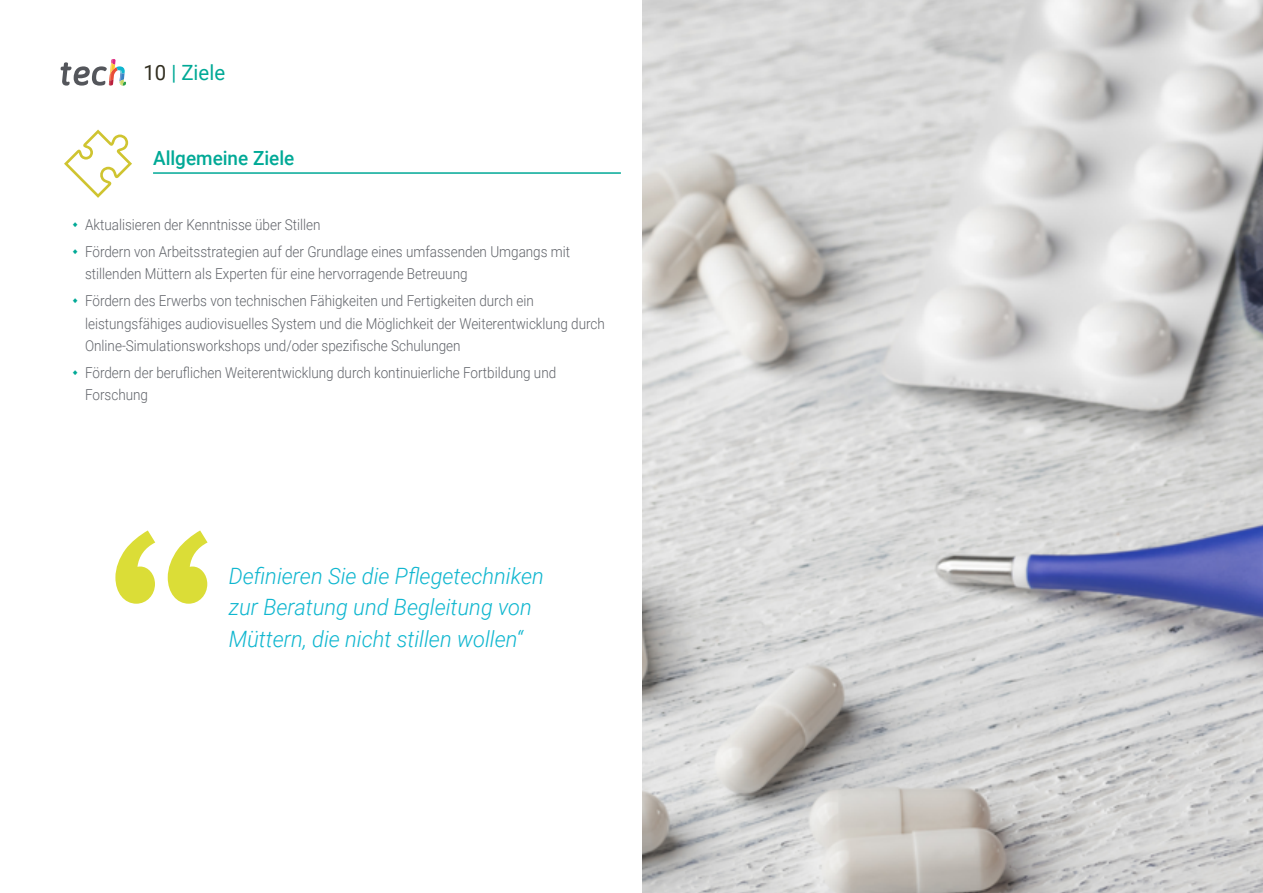
<style>
.page{position:relative;width:1263px;height:893px;background:#fff}
.page>*{position:absolute;margin:0;border:0;box-sizing:border-box;transform-origin:0 0}
.t1{font:italic 300 22.5px/31.5px "Roboto";color:#0fb6cf}
.t2{font:21px "Roboto";color:#00a996}
.t3{font:500 19.5px "Roboto";color:#00a996}
.t4{font:300 15px/26.7px "Roboto";color:#61646a;scale:.9 1}
.s1{color:#312e20}
</style>
<div class="page">
<hr style="left:153px;top:173px;width:468px;height:1px;background:#00a996">
<svg style="left:64px;top:130px;width:68px;height:68px"></svg>
<img style="left:642px;top:0;width:621px;height:893px">
<svg style="left:115px;top:530px;width:93px;height:74px"></svg>
<svg style="left:61px;top:59px;width:65px;height:27px"></svg>
<h2 class="t2" style="left:144px;top:57px;width:83px"><span class="s1">10</span> | Ziele</h2>
<h3 class="t3" style="left:153px;top:144px;width:143px">Allgemeine Ziele</h3>
<p class="t4" style="left:85px;top:211px;width:541px">Aktualisieren der Kenntnisse über Stillen<br>Fördern von Arbeitsstrategien auf der Grundlage eines umfassenden Umgangs mit</p>
<p class="t4" style="left:85px;top:260px;width:500px">stillenden Müttern als Experten für eine hervorragende Betreuung<br>Fördern des Erwerbs von technischen Fähigkeiten und Fertigkeiten durch ein</p>
<p class="t4" style="left:85px;top:311px;width:579px;line-height:22.5px">leistungsfähiges audiovisuelles System und die Möglichkeit der Weiterentwicklung durch<br>Online-Simulationsworkshops und/oder spezifische Schulungen</p>
<p class="t4" style="left:85px;top:361px;width:525px;line-height:22.5px">Fördern der beruflichen Weiterentwicklung durch kontinuierliche Fortbildung und<br>Forschung</p>
<h1 class="t1" style="left:229px;top:559px;width:317px">Definieren Sie die Pflegetechniken zur Beratung und Begleitung von<br>Müttern, die nicht stillen wollen“</h1>
</div>
